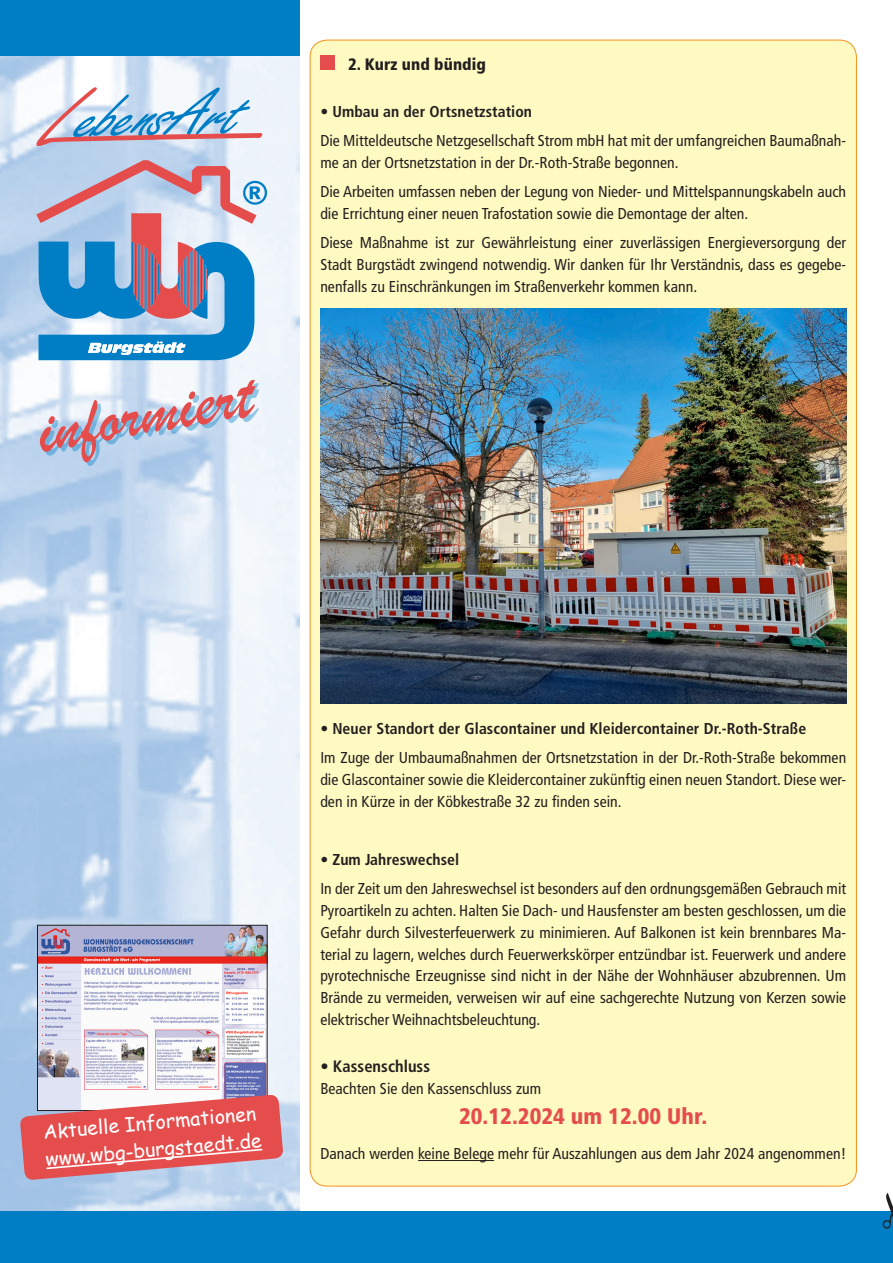
<style>
.page{position:relative;width:893px;height:1263px;background:#fff}
.page>*{position:absolute;margin:0;border:0;box-sizing:border-box;transform-origin:0 0}
.t1{font:70.5px "Brush Script";color:#e54d4d}
.t2{font:900 condensed 22.5px "Frutiger";letter-spacing:.005em;color:#e54d4d}
.t3{font:19.5px/27px "Comic Sans MS";color:#fff}
.t4{font:900 condensed 16.5px "Frutiger";letter-spacing:.005em;color:#231f20}
.t5{font:700 condensed 16.5px "Frutiger";letter-spacing:.005em;color:#231f20}
.t6{font:condensed 15.75px/21.8px "Frutiger";letter-spacing:.005em;color:#231f20}
.s1{font-weight:700}
</style>
<div class="page">
<img style="left:0;top:55px;width:299px;height:1157px">
<div style="left:0;top:1212px;width:893px;height:51px;background:#007ec5"></div>
<div style="left:310px;top:40px;width:546px;height:1146px;background:#fffac1;border-radius:17px"></div>
<div style="left:0;top:0;width:299px;height:55px;background:#007ec5"></div>
<svg style="left:36px;top:87px;width:226px;height:58px"></svg>
<svg style="left:36px;top:160px;width:231px;height:200px;background:#8dacce"></svg>
<div style="left:43px;top:383px;width:216px;height:83px;background:#007ec5;opacity:.4"></div>
<div style="left:320px;top:55px;width:15px;height:15px;background:#e54d4d"></div>
<hr style="left:418px;top:1160px;width:76px;height:1px;background:#231f20">
<svg style="left:883px;top:1193px;width:10px;height:35px"></svg>
<img style="left:39px;top:927px;width:227px;height:167px">
<div style="left:37px;top:925px;width:231px;height:186px;border:1px solid #231f20"></div>
<svg style="left:20px;top:1094px;width:264px;height:86px;background:#dd767b"></svg>
<img style="left:320px;top:308px;width:526px;height:395px">
<h1 class="t1" style="left:30px;top:385px;width:219px;rotate:-10deg">informiert</h1>
<p class="t4" style="left:348px;top:54px;width:139px">2. Kurz und bündig</p>
<p class="t6" style="left:320px;top:97px;width:527px;line-height:29.2px">• <span class="s1">Umbau an der Ortsnetzstation<br></span>Die Mitteldeutsche Netzgesellschaft Strom mbH hat mit der umfangreichen Baumaßnah-</p>
<p class="t6" style="left:320px;top:148px;width:527px;line-height:29.2px">me an der Ortsnetzstation in der Dr.-Roth-Straße begonnen.<br>Die Arbeiten umfassen neben der Legung von Nieder- und Mittelspannungskabeln auch</p>
<p class="t6" style="left:320px;top:199px;width:527px;line-height:29.2px">die Errichtung einer neuen Trafostation sowie die Demontage der alten.<br>Diese Maßnahme ist zur Gewährleistung einer zuverlässigen Energieversorgung der</p>
<p class="t6" style="left:320px;top:254px;width:527px">Stadt Burgstädt zwingend notwendig. Wir danken für Ihr Verständnis, dass es gegebe&shy;nenfalls zu Einschränkungen im Straßenverkehr kommen kann.</p>
<p class="t3" style="left:42px;top:1118px;width:218px;rotate:-5deg">Aktuelle Informationen www.wbg-burgstaedt.de</p>
<p class="t6" style="left:320px;top:714px;width:527px;line-height:29.2px">• <span class="s1">Neuer Standort der Glascontainer und Kleidercontainer Dr.-Roth-Straße<br></span>Im Zuge der Umbaumaßnahmen der Ortsnetzstation in der Dr.-Roth-Straße bekommen</p>
<p class="t6" style="left:320px;top:769px;width:527px">die Glascontainer sowie die Kleidercontainer zukünftig einen neuen Standort. Diese wer&shy;den in Kürze in der Köbkestraße 32 zu finden sein.</p>
<p class="t6" style="left:320px;top:845px;width:527px;line-height:29.2px">• <span class="s1">Zum Jahreswechsel<br></span>In der Zeit um den Jahreswechsel ist besonders auf den ordnungsgemäßen Gebrauch mit</p>
<p class="t6" style="left:320px;top:900px;width:527px;text-align:justify">Pyroartikeln zu achten. Halten Sie Dach- und Hausfenster am besten geschlossen, um die Gefahr durch Silvesterfeuerwerk zu minimieren. Auf Balkonen ist kein brennbares Ma&shy;terial zu lagern, welches durch Feuerwerkskörper entzündbar ist. Feuerwerk und andere pyrotechnische Erzeugnisse sind nicht in der Nähe der Wohnhäuser abzubrennen. Um Brände zu vermeiden, verweisen wir auf eine sachgerechte Nutzung von Kerzen sowie elektrischer Weihnachtsbeleuchtung.</p>
<p class="t5" style="left:320px;top:1056px;width:111px">• Kassenschluss</p>
<p class="t6" style="left:320px;top:1077px;width:222px">Beachten Sie den Kassenschluss zum</p>
<h2 class="t2" style="left:459px;top:1103px;width:250px">20.12.2024 um 12.00 Uhr.</h2>
<p class="t6" style="left:320px;top:1143px;width:527px">Danach werden keine Belege mehr für Auszahlungen aus dem Jahr 2024 angenommen!</p>
</div>
